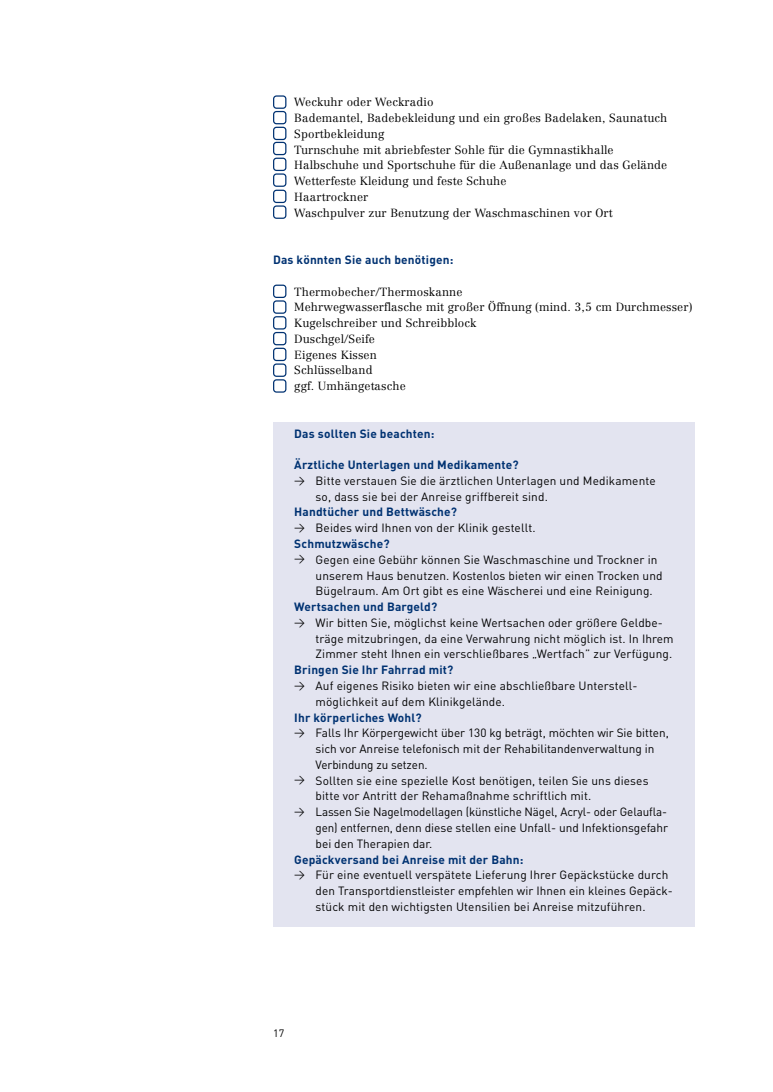
<style>
.page{position:relative;width:773px;height:1092px;background:#fff}
.page>*{position:absolute;margin:0;border:0;box-sizing:border-box;transform-origin:0 0}
.t1{font:11.88px "DIN Pro DR Vp";letter-spacing:.01em;color:#000}
.t2{font:700 11.88px "DIN Pro DR Vp";letter-spacing:.015em;color:#003272}
.t3{font:300 11.62px/15.8px "Centennial DRV";letter-spacing:.01em;color:#000}
.t4{font:10.62px "DIN Pro DR Vp";color:#000}
.s1{font-size:10.62px}
</style>
<div class="page">
<div style="left:273px;top:95px;width:13px;height:14px;border:1px solid #003272;border-radius:3px"></div>
<div style="left:273px;top:111px;width:13px;height:13px;border:1px solid #003272;border-radius:3px"></div>
<div style="left:273px;top:127px;width:13px;height:13px;border:1px solid #003272;border-radius:3px"></div>
<div style="left:273px;top:142px;width:13px;height:13px;border:1px solid #003272;border-radius:3px"></div>
<div style="left:273px;top:158px;width:13px;height:13px;border:1px solid #003272;border-radius:3px"></div>
<div style="left:273px;top:173px;width:13px;height:14px;border:1px solid #003272;border-radius:3px"></div>
<div style="left:273px;top:190px;width:13px;height:13px;border:1px solid #003272;border-radius:3px"></div>
<div style="left:273px;top:205px;width:13px;height:14px;border:1px solid #003272;border-radius:3px"></div>
<div style="left:273px;top:284px;width:13px;height:14px;border:1px solid #003272;border-radius:3px"></div>
<div style="left:273px;top:300px;width:13px;height:14px;border:1px solid #003272;border-radius:3px"></div>
<div style="left:273px;top:316px;width:13px;height:13px;border:1px solid #003272;border-radius:3px"></div>
<div style="left:273px;top:332px;width:13px;height:13px;border:1px solid #003272;border-radius:3px"></div>
<div style="left:273px;top:347px;width:13px;height:14px;border:1px solid #003272;border-radius:3px"></div>
<div style="left:273px;top:363px;width:13px;height:14px;border:1px solid #003272;border-radius:3px"></div>
<div style="left:273px;top:379px;width:13px;height:13px;border:1px solid #003272;border-radius:3px"></div>
<div style="left:273px;top:421px;width:421px;height:505px;background:#e3e4f0"></div>
<p class="t3" style="left:294px;top:94px;width:374px">Weckuhr oder Weckradio<br>Bademantel, Badebekleidung und ein großes Badelaken, Saunatuch Sportbekleidung<br>Turnschuhe mit abriebfester Sohle für die Gymnastikhalle Halbschuhe und Sportschuhe für die Außenanlage und das Gelände Wetterfeste Kleidung und feste Schuhe<br>Haartrockner<br>Waschpulver zur Benutzung der Waschmaschinen vor Ort</p>
<p class="t2" style="left:273px;top:252px;width:182px">Das könnten Sie auch benötigen:</p>
<p class="t3" style="left:294px;top:283px;width:399px">Thermobecher/Thermoskanne<br>Mehrwegwasserflasche mit großer Öffnung (mind. 3,5 cm Durchmesser)<br>Kugelschreiber und Schreibblock<br>Duschgel/Seife<br>Eigenes Kissen<br>Schlüsselband<br>ggf. Umhängetasche</p>
<p class="t2" style="left:294px;top:425px;width:142px">Das sollten Sie beachten:</p>
<p class="t2" style="left:294px;top:457px;width:226px">Ärztliche Unterlagen und Medikamente?</p>
<p class="t1" style="left:294px;top:473px;width:363px"><span class="s1">&gt;</span> Bitte verstauen Sie die ärztlichen Unterlagen und Medikamente</p>
<p class="t1" style="left:315px;top:489px;width:234px">so, dass sie bei der Anreise griffbereit sind.</p>
<p class="t2" style="left:294px;top:504px;width:164px">Handtücher und Bettwäsche?</p>
<p class="t1" style="left:294px;top:520px;width:243px"><span class="s1">&gt;</span> Beides wird Ihnen von der Klinik gestellt.</p>
<p class="t2" style="left:294px;top:535px;width:97px">Schmutzwäsche?</p>
<p class="t1" style="left:294px;top:552px;width:364px"><span class="s1">&gt;</span> Gegen eine Gebühr können Sie Waschmaschine und Trockner in</p>
<p class="t1" style="left:315px;top:567px;width:348px">unserem Haus benutzen. Kostenlos bieten wir einen Trocken und</p>
<p class="t1" style="left:315px;top:583px;width:338px">Bügelraum. Am Ort gibt es eine Wäscherei und eine Reinigung.</p>
<p class="t2" style="left:294px;top:599px;width:144px">Wertsachen und Bargeld?</p>
<p class="t1" style="left:294px;top:615px;width:370px"><span class="s1">&gt;</span> Wir bitten Sie, möglichst keine Wertsachen oder größere Geldbe-</p>
<p class="t1" style="left:315px;top:630px;width:359px">träge mitzubringen, da eine Verwahrung nicht möglich ist. In Ihrem</p>
<p class="t1" style="left:315px;top:646px;width:358px">Zimmer steht Ihnen ein verschließbares „Wertfach” zur Verfügung.</p>
<p class="t2" style="left:294px;top:662px;width:161px">Bringen Sie Ihr Fahrrad mit?</p>
<p class="t1" style="left:294px;top:678px;width:343px"><span class="s1">&gt;</span> Auf eigenes Risiko bieten wir eine abschließbare Unterstell-</p>
<p class="t1" style="left:315px;top:694px;width:191px">möglichkeit auf dem Klinikgelände.</p>
<p class="t2" style="left:294px;top:709px;width:129px">Ihr körperliches Wohl?</p>
<p class="t1" style="left:294px;top:725px;width:376px"><span class="s1">&gt;</span> Falls Ihr Körpergewicht über 130 kg beträgt, möchten wir Sie bitten,</p>
<p class="t1" style="left:315px;top:741px;width:340px">sich vor Anreise telefonisch mit der Rehabilitandenverwaltung in</p>
<p class="t1" style="left:315px;top:757px;width:114px">Verbindung zu setzen.</p>
<p class="t1" style="left:294px;top:772px;width:356px"><span class="s1">&gt;</span> Sollten sie eine spezielle Kost benötigen, teilen Sie uns dieses</p>
<p class="t1" style="left:315px;top:788px;width:277px">bitte vor Antritt der Rehamaßnahme schriftlich mit.</p>
<p class="t1" style="left:294px;top:804px;width:374px"><span class="s1">&gt;</span> Lassen Sie Nagelmodellagen (künstliche Nägel, Acryl- oder Gelaufla-</p>
<p class="t1" style="left:315px;top:820px;width:354px">gen) entfernen, denn diese stellen eine Unfall- und Infektionsgefahr</p>
<p class="t1" style="left:315px;top:835px;width:118px">bei den Therapien dar.</p>
<p class="t2" style="left:294px;top:851px;width:231px">Gepäckversand bei Anreise mit der Bahn:</p>
<p class="t1" style="left:294px;top:867px;width:375px"><span class="s1">&gt;</span> Für eine eventuell verspätete Lieferung Ihrer Gepäckstücke durch</p>
<p class="t1" style="left:315px;top:883px;width:357px">den Transportdienstleister empfehlen wir Ihnen ein kleines Gepäck-</p>
<p class="t1" style="left:315px;top:898px;width:331px">stück mit den wichtigsten Utensilien bei Anreise mitzuführen.</p>
<p class="t4" style="left:273px;top:1026px;width:13px">17</p>
</div>
